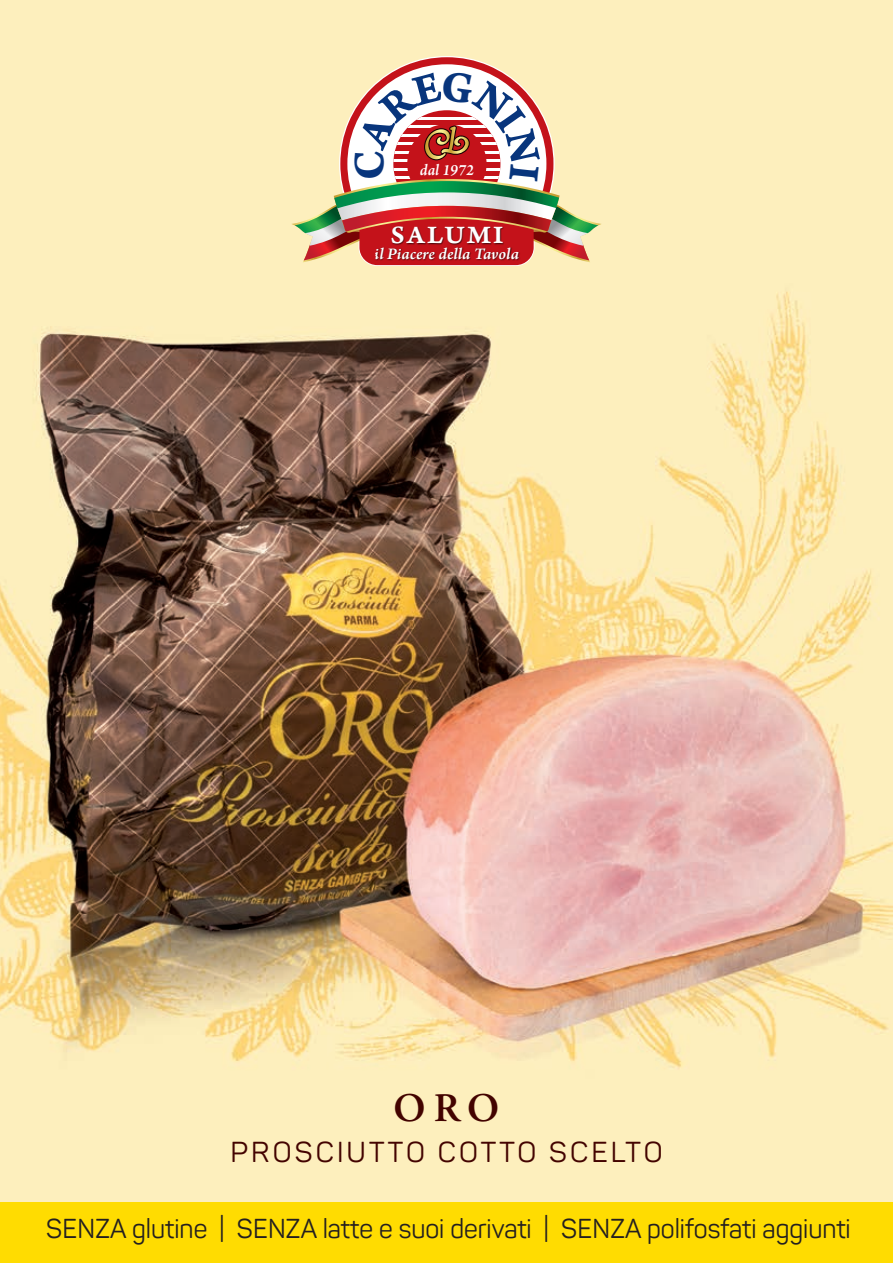
<style>
.page{position:relative;width:893px;height:1263px;background:#fff}
.page>*{position:absolute;margin:0;border:0;box-sizing:border-box;transform-origin:0 0}
.t1{font:600 40.5px "Adobe Garamond Pro";color:#430300}
.t2{font:28.5px "Panton";letter-spacing:.11em;color:#430300}
.t3{font:27px "Panton";color:#231f20;scale:.95 1}
.t4{font:26.55px "Arno Pro Smbd Caption";letter-spacing:.075em;color:#fff}
.t5{font:italic 600 17.1px "Arno Pro";color:#fff}
.t6{font:italic 600 16.65px "Arno Pro";letter-spacing:.005em;color:#fff;scale:.94 1}
</style>
<div class="page">
<img style="left:0;top:0;width:893px;height:1202px">
<div style="left:0;top:1202px;width:893px;height:61px;background:#ffdc01"></div>
<svg style="left:291px;top:56px;width:311px;height:211px"></svg>
<p class="t6" style="left:420px;top:160px;width:59px">dal 1972</p>
<p class="t4" style="left:390px;top:219px;width:114px">SALUMI</p>
<p class="t5" style="left:375px;top:244px;width:146px">il Piacere della Tavola</p>
<p class="t1" style="left:394px;top:1085px;width:107px">ORO</p>
<p class="t2" style="left:230px;top:1134px;width:434px">PROSCIUTTO COTTO SCELTO</p>
<p class="t3" style="left:46px;top:1212px;width:848px">SENZA glutine | SENZA latte e suoi derivati | SENZA polifosfati aggiunti</p>
</div>
